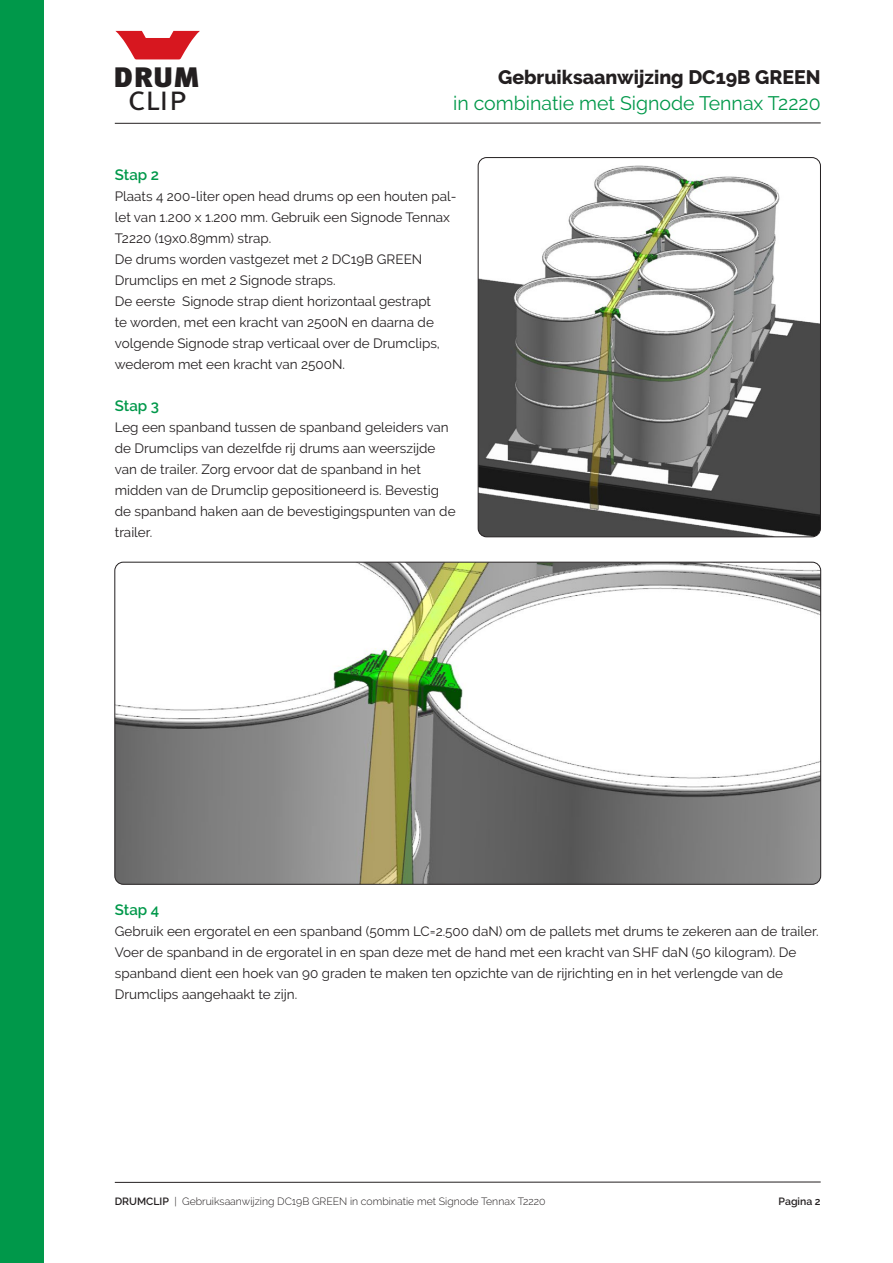
<style>
.page{position:relative;width:893px;height:1263px;background:#fff}
.page>*{position:absolute;margin:0;border:0;box-sizing:border-box;transform-origin:0 0}
.t1{font:34.5px "Meta Black Caps";color:#231f20}
.t2{font:34.5px "Meta Normal Caps";color:#231f20}
.Hoofdstukaanduiding{font:19.5px "Raleway";color:#00984a}
.Hoofdstukaanduiding-2{font:800 19.5px "Raleway";color:#231f20}
.Tussenkopje_03{font:600 15px "Raleway";color:#00984a}
._00_Body{font:13.5px/21px "Raleway";color:#231f20}
.t3{font:300 10.5px "Raleway";color:#231f20}
.t4{font:600 10.5px "Raleway";color:#231f20}
.s1{font-weight:600}
</style>
<div class="page">
<hr style="left:115px;top:1182px;width:706px;height:1px;background:#231f20">
<hr style="left:115px;top:123px;width:706px;height:1px;background:#231f20">
<div style="left:0;top:0;width:44px;height:1263px;background:#00984a"></div>
<svg style="left:115px;top:31px;width:85px;height:28px"></svg>
<img style="left:478px;top:158px;width:342px;height:379px">
<div style="left:478px;top:157px;width:343px;height:380px;border:1px solid #231f20;border-radius:9px"></div>
<img style="left:115px;top:562px;width:706px;height:322px">
<h1 class="t1" style="left:113px;top:54px;width:89px">drum</h1>
<h1 class="t2" style="left:128px;top:78px;width:60px">clip</h1>
<p class="Hoofdstukaanduiding-2" style="left:498px;top:66px;width:324px">Gebruiksaanwijzing DC19B GREEN</p>
<p class="Hoofdstukaanduiding" style="left:453px;top:92px;width:369px">in combinatie met Signode Tennax T2220</p>
<p class="Tussenkopje_03" style="left:115px;top:166px;width:46px">Stap 2</p>
<p class="_00_Body" style="left:115px;top:186px;width:343px">Plaats 4 200-liter open head drums op een houten pal&shy;let van 1.200 x 1.200 mm. Gebruik een Signode Tennax<br>T2220 (19x0.89mm) strap.</p>
<p class="_00_Body" style="left:115px;top:249px;width:309px">De drums worden vastgezet met 2 DC19B GREEN<br>Drumclips en met 2 Signode straps.</p>
<p class="_00_Body" style="left:115px;top:291px;width:327px">De eerste Signode strap dient horizontaal gestrapt te worden, met een kracht van 2500N en daarna de volgende Signode strap verticaal over de Drumclips, wederom met een kracht van 2500N.</p>
<p class="Tussenkopje_03" style="left:115px;top:397px;width:46px">Stap 3</p>
<p class="_00_Body" style="left:115px;top:417px;width:342px">Leg een spanband tussen de spanband geleiders van de Drumclips van dezelfde rij drums aan weerszijde van de trailer. Zorg ervoor dat de spanband in het midden van de Drumclip gepositioneerd is. Bevestig de spanband haken aan de bevestigingspunten van de trailer.</p>
<p class="Tussenkopje_03" style="left:115px;top:901px;width:46px">Stap 4</p>
<p class="_00_Body" style="left:115px;top:921px;width:705px">Gebruik een ergoratel en een spanband (50mm LC=2.500 daN) om de pallets met drums te zekeren aan de trailer.<br>Voer de spanband in de ergoratel in en span deze met de hand met een kracht van SHF daN (50 kilogram). De spanband dient een hoek van 90 graden te maken ten opzichte van de rijrichting en in het verlengde van de Drumclips aangehaakt te zijn.</p>
<p class="t3" style="left:115px;top:1195px;width:432px"><span class="s1">DRUMCLIP</span> | Gebruiksaanwijzing DC19B GREEN in combinatie met Signode Tennax T2220</p>
<p class="t4" style="left:779px;top:1195px;width:44px">Pagina 2</p>
</div>
